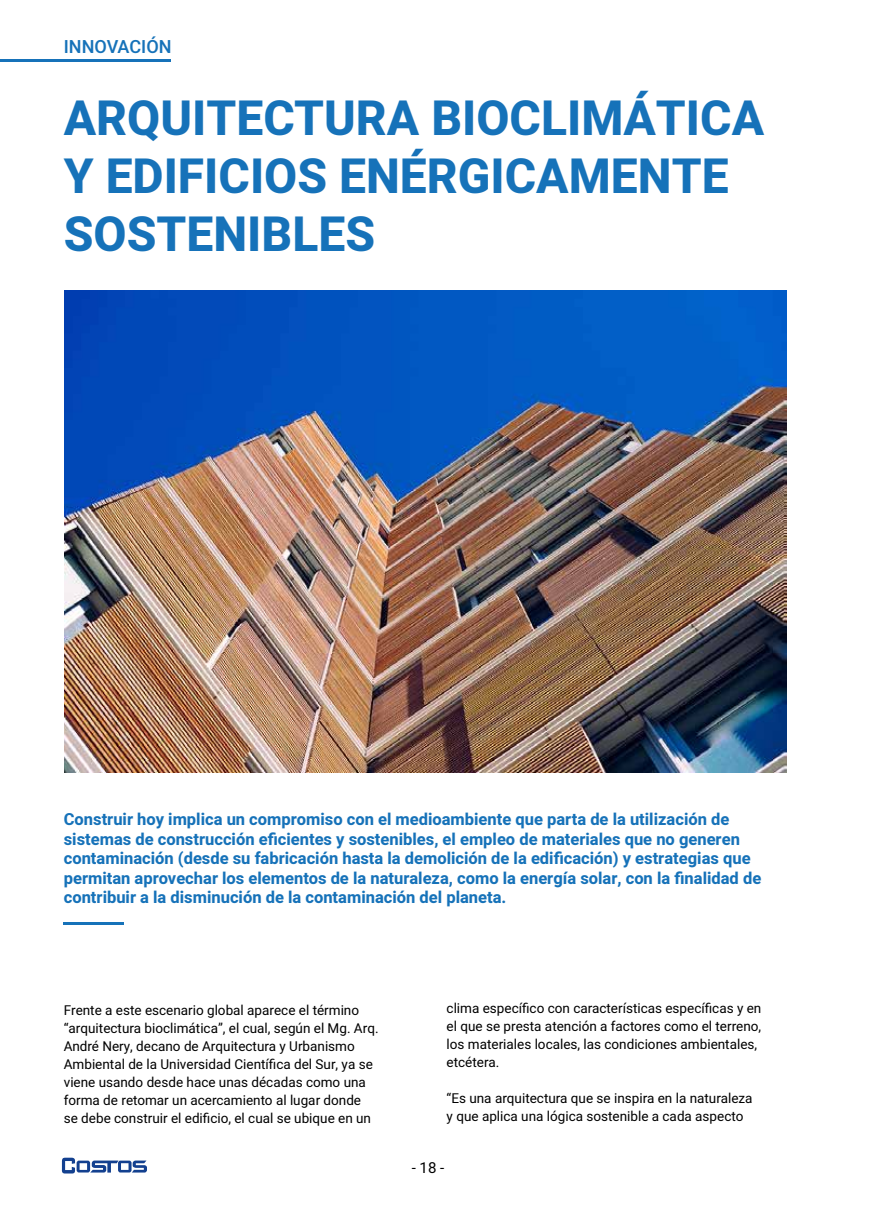
<style>
.page{position:relative;width:872px;height:1212px;background:#fff}
.page>*{position:absolute;margin:0;border:0;box-sizing:border-box;transform-origin:0 0}
.t1{font:800 48px/57.6px "Heebo";color:#1672b9}
.t2{font:500 18px "Heebo";color:#1672b9}
.t3{font:700 16.5px/19.5px "Heebo";color:#1672b9}
.t4{font:15px "Heebo";color:#000}
.t5{font:13.5px/18px "Heebo";color:#000}
</style>
<div class="page">
<hr style="left:0;top:59px;width:171px;height:2px;background:#1672b9">
<svg style="left:62px;top:1158px;width:85px;height:15px"></svg>
<img style="left:64px;top:290px;width:722px;height:482px">
<hr style="left:64px;top:922px;width:60px;height:2px;background:#1672b9">
<h2 class="t2" style="left:64px;top:34px;width:109px">INNOVACIÓN</h2>
<h1 class="t1" style="left:64px;top:91px;width:702px">ARQUITECTURA BIOCLIMÁTICA<br>Y EDIFICIOS ENÉRGICAMENTE<br>SOSTENIBLES</h1>
<p class="t3" style="left:64px;top:810px;width:699px">Construir hoy implica un compromiso con el medioambiente que parta de la utilización de sistemas de construcción eficientes y sostenibles, el empleo de materiales que no generen contaminación (desde su fabricación hasta la demolición de la edificación) y estrategias que permitan aprovechar los elementos de la naturaleza, como la energía solar, con la finalidad de contribuir a la disminución de la contaminación del planeta.</p>
<p class="t5" style="left:64px;top:1001px;width:316px">Frente a este escenario global aparece el término “arquitectura bioclimática”, el cual, según el Mg. Arq.<br>André Nery, decano de Arquitectura y Urbanismo Ambiental de la Universidad Científica del Sur, ya se viene usando desde hace unas décadas como una forma de retomar un acercamiento al lugar donde se debe construir el edificio, el cual se ubique en un</p>
<p class="t5" style="left:446px;top:1000px;width:316px">clima específico con características específicas y en el que se presta atención a factores como el terreno, los materiales locales, las condiciones ambientales, etcétera.</p>
<p class="t5" style="left:446px;top:1090px;width:307px">“Es una arquitectura que se inspira en la naturaleza y que aplica una lógica sostenible a cada aspecto</p>
<p class="t4" style="left:412px;top:1157px;width:34px">- 18 -</p>
</div>
